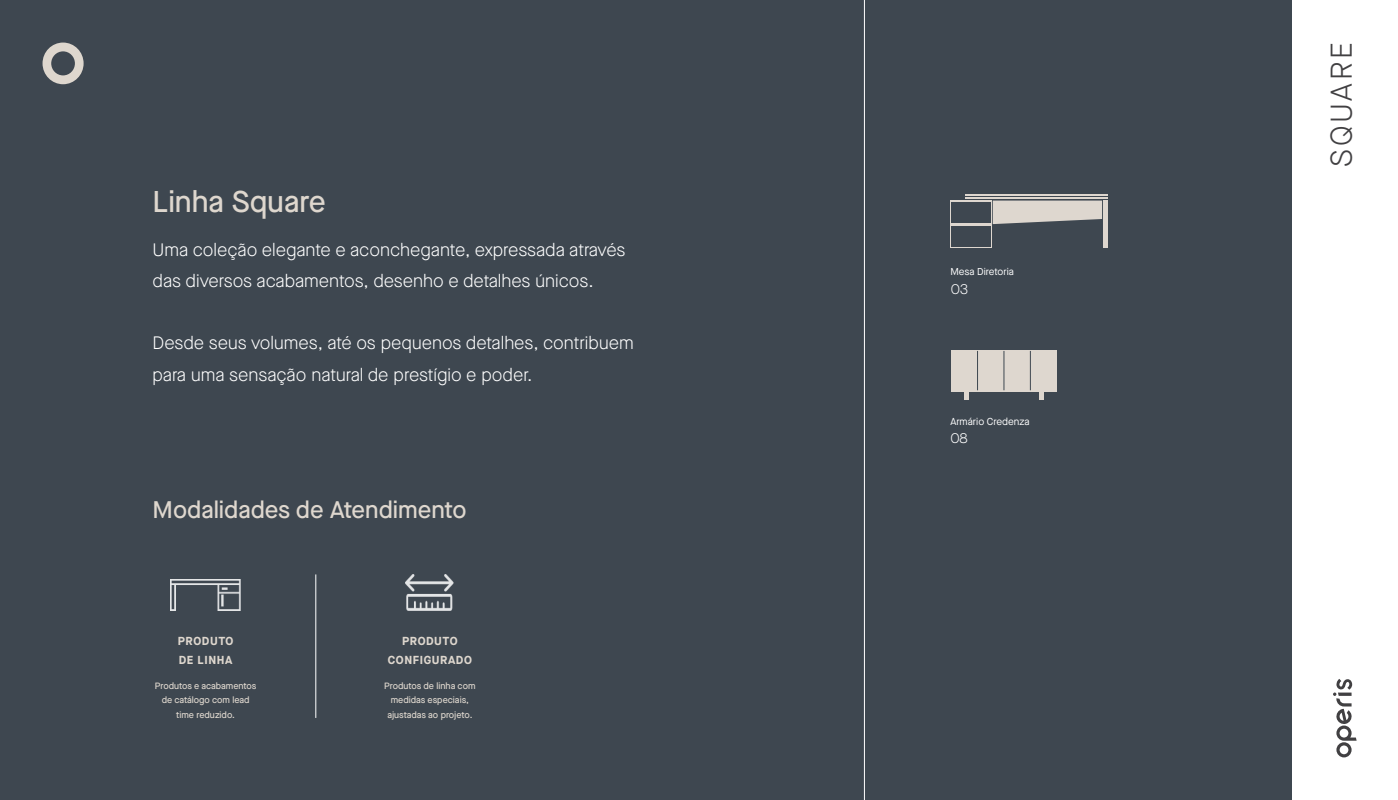
<style>
.page{position:relative;width:1398px;height:800px;background:#fff}
.page>*{position:absolute;margin:0;border:0;box-sizing:border-box;transform-origin:0 0}
.t1{font:500 30px "Maison Neue";color:#ded7ce}
.t2{font:300 30px "Maison Neue";letter-spacing:.1em;color:#414042}
.t3{font:500 24px "Maison Neue";color:#ded7ce}
.t4{font:300 18px/31.2px "Maison Neue";color:#fff}
.t5{font:300 14.5px "Maison Neue";color:#fff}
.t6{font:700 11.6px/18.6px "Maison Neue";letter-spacing:.05em;color:#ded7ce}
.t7{font:10.1px "Maison Neue";color:#fff}
.t8{font:10px "Maison Neue";color:#fff}
.t9{font:500 9.1px/14.5px "Maison Neue";color:#ded7ce;text-align:center}
</style>
<div class="page">
<div style="left:0;top:0;width:1291px;height:799px;background:#3e4750"></div>
<svg style="left:1333px;top:679px;width:23px;height:78px"></svg>
<svg style="left:43px;top:43px;width:41px;height:41px"></svg>
<hr style="left:864px;top:0;width:1px;height:799px;background:#fff">
<div style="left:951px;top:350px;width:105px;height:41px;background:#ded7cf"></div>
<div style="left:964px;top:392px;width:5px;height:8px;background:#ded7cf"></div>
<svg style="left:1039px;top:392px;width:4px;height:8px"></svg>
<hr style="left:1103px;top:200px;width:4px;height:47px;background:#ded7cf">
<hr style="left:965px;top:195px;width:142px;height:1px;background:#ded7cf">
<hr style="left:965px;top:197px;width:142px;height:1px;background:#ded7cf">
<div style="left:950px;top:200px;width:42px;height:47px;background:linear-gradient(to right,#ded7cf,#ded7cf)"></div>
<svg style="left:992px;top:200px;width:110px;height:24px;background:#c8c4be"></svg>
<hr style="left:977px;top:351px;width:1px;height:39px;background:#3e4750">
<hr style="left:1030px;top:351px;width:1px;height:39px;background:#3e4750">
<hr style="left:1003px;top:351px;width:1px;height:39px;background:#3e4750">
<div style="left:952px;top:202px;width:39px;height:21px;background:#3e4750"></div>
<div style="left:952px;top:225px;width:39px;height:21px;background:#3e4750"></div>
<hr style="left:315px;top:574px;width:1px;height:143px;background:#fff">
<img style="left:171px;top:579px;width:69px;height:31px">
<img style="left:406px;top:574px;width:48px;height:36px">
<h1 class="t1" style="left:153px;top:181px;width:175px">Linha Square</h1>
<p class="t4" style="left:153px;top:234px;width:474px">Uma coleção elegante e aconchegante, expressada através das diversos acabamentos, desenho e detalhes únicos.</p>
<p class="t4" style="left:153px;top:327px;width:483px">Desde seus volumes, até os pequenos detalhes, contribuem para uma sensação natural de prestígio e poder.</p>
<h2 class="t3" style="left:153px;top:493px;width:315px">Modalidades de Atendimento</h2>
<p class="t6" style="left:178px;top:631px;width:57px">PRODUTO<br>DE LINHA</p>
<p class="t9" style="left:155px;top:677px;width:103px">Produtos e acabamentos de catálogo com lead time reduzido.</p>
<p class="t6" style="left:388px;top:631px;width:85px;text-align:center">PRODUTO<br>CONFIGURADO</p>
<p class="t9" style="left:384px;top:677px;width:93px">Produtos de linha com medidas especiais, ajustadas ao projeto.</p>
<p class="t8" style="left:950px;top:265px;width:65px">Mesa Diretoria</p>
<p class="t5" style="left:950px;top:279px;width:19px">03</p>
<p class="t7" style="left:950px;top:414px;width:81px">Armário Credenza</p>
<p class="t5" style="left:950px;top:429px;width:19px">08</p>
<h1 class="t2" style="left:1321px;top:167px;width:126px;rotate:-90deg">SQUARE</h1>
</div>
